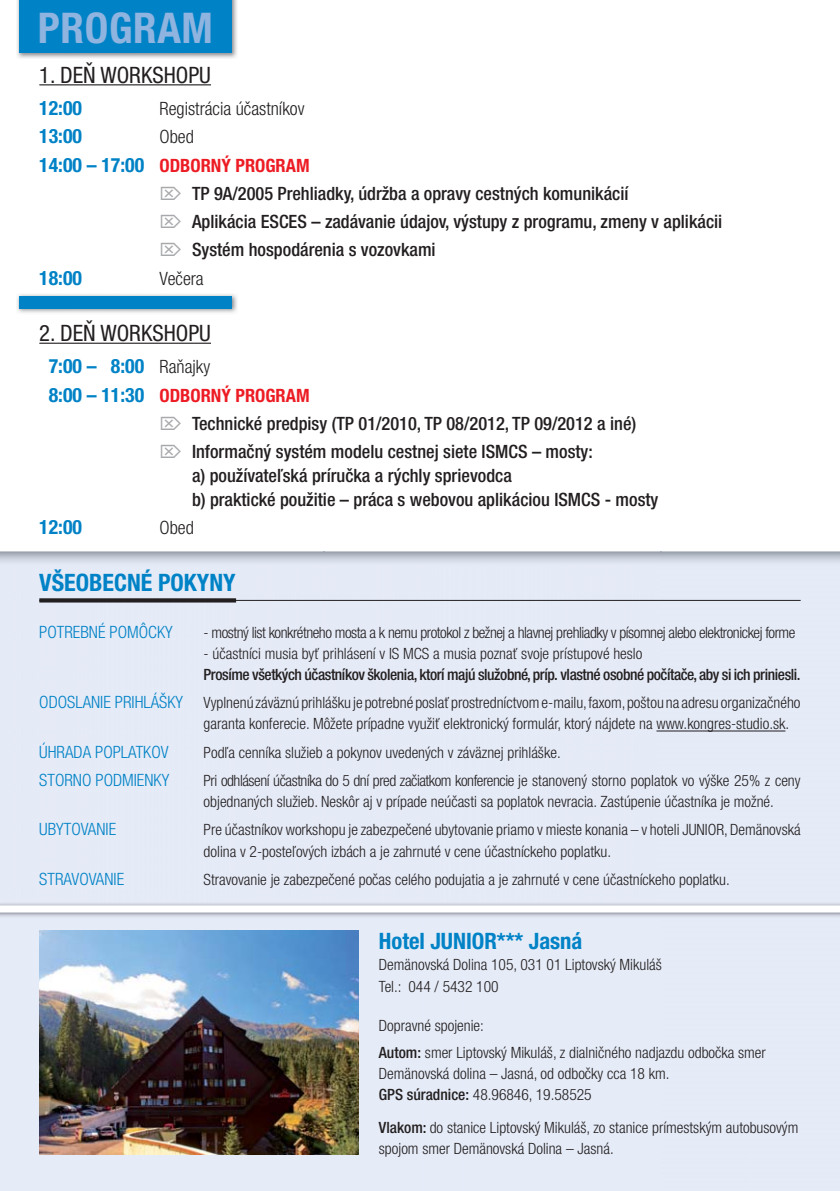
<style>
.page{position:relative;width:840px;height:1191px;background:#fff}
.page>*{position:absolute;margin:0;border:0;box-sizing:border-box;transform-origin:0 0}
.t1{font:700 condensed 42.4px "Helvetica Neue LT Pro";letter-spacing:.015em;color:#8fb4df}
.t2{font:700 condensed 24px "Helvetica Neue LT Pro";color:#0082c6}
.t3{font:condensed 22.6px "Helvetica Neue LT Pro";color:#231f20}
.t4{font:700 condensed 22.6px "Helvetica Neue LT Pro";color:#0082c6}
.t5{font:700 condensed 19.8px "Helvetica Neue LT Pro";color:#0082c6}
.t6{font:500 condensed 18.4px/28.2px "Helvetica Neue LT Pro";color:#231f20}
.t7{font:300 condensed 18.4px "Helvetica Neue LT Pro";color:#231f20}
.t8{font:700 condensed 18.4px "Helvetica Neue LT Pro";color:#ed1c24}
.t9{font:300 condensed 17px "Helvetica Neue LT Pro";color:#0082c6}
.t10{font:300 condensed 15.6px/21.2px "Helvetica Neue LT Pro";color:#231f20}
.t11{font:300 condensed 15.6px "Helvetica Neue LT Pro";letter-spacing:-.03em;color:#231f20}
.t12{font:500 condensed 15.6px "Helvetica Neue LT Pro";letter-spacing:-.025em;color:#231f20}
.s1{font-size:19.8px;color:#0082c6}
.s2{font-weight:300;font-size:18.4px;color:#231f20}
.s3{font-weight:700;font-size:19.8px;color:#0082c6}
.s4{font-weight:700;color:#ed1c24}
.s5{font-weight:500}
</style>
<div class="page">
<img style="left:17px;top:1px;width:220px;height:57px">
<div style="left:19px;top:1px;width:212px;height:52px;background:#0082c6"></div>
<img style="left:17px;top:294px;width:220px;height:19px">
<div style="left:19px;top:296px;width:212px;height:12px;background:#0082c6"></div>
<hr style="left:39px;top:84px;width:172px;height:1px;background:#231f20">
<hr style="left:39px;top:343px;width:172px;height:1px;background:#231f20">
<div style="left:0;top:917px;width:371px;height:273px;background:#e5ebf7"></div>
<hr style="left:656px;top:730px;width:129px;height:1px;background:#231f20">
<hr style="left:39px;top:600px;width:761px;height:1px;background:#231f20">
<svg style="left:39px;top:598px;width:197px;height:4px"></svg>
<img style="left:39px;top:930px;width:319px;height:224px">
<div style="left:0;top:905px;width:839px;height:7px;background:#fff"></div>
<h1 class="t1" style="left:38px;top:7px;width:176px">PROGRAM</h1>
<h3 class="t3" style="left:39px;top:64px;width:173px">1. DEŇ WORKSHOPU</h3>
<p class="t5" style="left:39px;top:98px;width:44px">12:00</p>
<p class="t7" style="left:159px;top:100px;width:146px">Registrácia účastníkov</p>
<p class="t5" style="left:39px;top:127px;width:44px">13:00</p>
<p class="t7" style="left:159px;top:128px;width:36px">Obed</p>
<p class="t8" style="left:39px;top:156px;width:272px"><span class="s1">14:00 – 17:00</span> ODBORNÝ PROGRAM</p>
<p class="t6" style="left:192px;top:181px;width:438px">TP 9A/2005 Prehliadky, údržba a opravy cestných komunikácií</p>
<p class="t6" style="left:192px;top:209px;width:531px">Aplikácia ESCES – zadávanie údajov, výstupy z programu, zmeny v aplikácii</p>
<p class="t6" style="left:192px;top:238px;width:245px">Systém hospodárenia s vozovkami</p>
<p class="t5" style="left:39px;top:268px;width:44px">18:00</p>
<p class="t7" style="left:159px;top:269px;width:46px">Večera</p>
<h3 class="t3" style="left:39px;top:322px;width:173px">2. DEŇ WORKSHOPU</h3>
<p class="t5" style="left:49px;top:357px;width:163px">7:00 – 8:00 <span class="s2">Raňajky</span></p>
<p class="t6" style="left:192px;top:383px;width:445px;text-indent:-143px"><span class="s3">8:00 – 11:30</span> <span class="s4">ODBORNÝ PROGRAM<br></span>Technické predpisy (TP 01/2010, TP 08/2012, TP 09/2012 a iné)<br>Informačný systém modelu cestnej siete ISMCS – mosty:</p>
<p class="t6" style="left:192px;top:466px;width:467px;line-height:24px">a) používateľská príručka a rýchly sprievodca<br>b) praktické použitie – práca s webovou aplikáciou ISMCS - mosty</p>
<p class="t5" style="left:39px;top:518px;width:44px">12:00</p>
<p class="t7" style="left:159px;top:519px;width:36px">Obed</p>
<h2 class="t2" style="left:39px;top:570px;width:198px">VŠEOBECNÉ POKYNY</h2>
<p class="t9" style="left:39px;top:623px;width:135px">POTREBNÉ POMÔCKY</p>
<p class="t11" style="left:203px;top:624px;width:593px">- mostný list konkrétneho mosta a k nemu protokol z bežnej a hlavnej prehliadky v písomnej alebo elektronickej forme</p>
<p class="t10" style="left:203px;top:644px;width:440px">- účastníci musia byť prihlásení v IS MCS a musia poznať svoje prístupové heslo</p>
<p class="t12" style="left:203px;top:667px;width:598px">Prosíme všetkých účastníkov školenia, ktorí majú služobné, príp. vlastné osobné počítače, aby si ich priniesli.</p>
<p class="t9" style="left:39px;top:694px;width:145px">ODOSLANIE PRIHLÁŠKY</p>
<p class="t10" style="left:203px;top:694px;width:598px">Vyplnenú záväznú prihlášku je potrebné poslať prostredníctvom e-mailu, faxom, poštou na adresu organizačného garanta konferecie. Môžete prípadne využiť elektro nický formulár, ktorý nájdete na www.kongres-studio.sk.</p>
<p class="t9" style="left:39px;top:743px;width:131px">ÚHRADA POPLATKOV</p>
<p class="t10" style="left:203px;top:743px;width:358px">Podľa cenníka služieb a pokynov uvedených v záväznej prihláške.</p>
<p class="t9" style="left:39px;top:771px;width:131px">STORNO PODMIENKY</p>
<p class="t10" style="left:203px;top:771px;width:598px">Pri odhlásení účastníka do 5 dní pred začiatkom konferen cie je stanovený storno poplatok vo výške 25% z ceny objednaných služieb. Neskôr aj v prípade neúčasti sa poplatok nevracia. Zastúpenie účastníka je možné.</p>
<p class="t9" style="left:39px;top:821px;width:78px">UBYTOVANIE</p>
<p class="t10" style="left:203px;top:821px;width:598px">Pre účastníkov workshopu je zabezpečené ubytovanie priamo v mieste konania – v hoteli JUNIOR, Demänovská dolina v 2-posteľových izbách a je zahrnuté v cene účastníckeho poplatku.</p>
<p class="t9" style="left:39px;top:870px;width:86px">STRAVOVANIE</p>
<p class="t10" style="left:203px;top:870px;width:527px">Stravovanie je zabezpečené počas celého podujatia a je zahrnuté v cene účastníckeho poplatku.</p>
<h3 class="t4" style="left:379px;top:930px;width:205px">Hotel JUNIOR*** Jasná</h3>
<p class="t10" style="left:379px;top:956px;width:284px">Demänovská Dolina 105, 031 01 Liptovský Mikuláš<br>Tel.: 044 / 5432 100</p>
<p class="t10" style="left:379px;top:1014px;width:388px;line-height:26.8px">Dopravné spojenie:<br><span class="s5">Autom:</span> smer Liptovský Mikuláš, z dialničného nadjazdu odbočka smer</p>
<p class="t10" style="left:379px;top:1064px;width:292px">Demänovská dolina – Jasná, od odbočky cca 18 km.<br><span class="s5">GPS súradnice:</span> 48.96846, 19.58525</p>
<p class="t10" style="left:379px;top:1118px;width:421px"><span class="s5">Vlakom:</span> do stanice Liptovský Mikuláš, zo stanice prímestským autobusovým spojom smer Demänovská Dolina – Jasná.</p>
</div>
